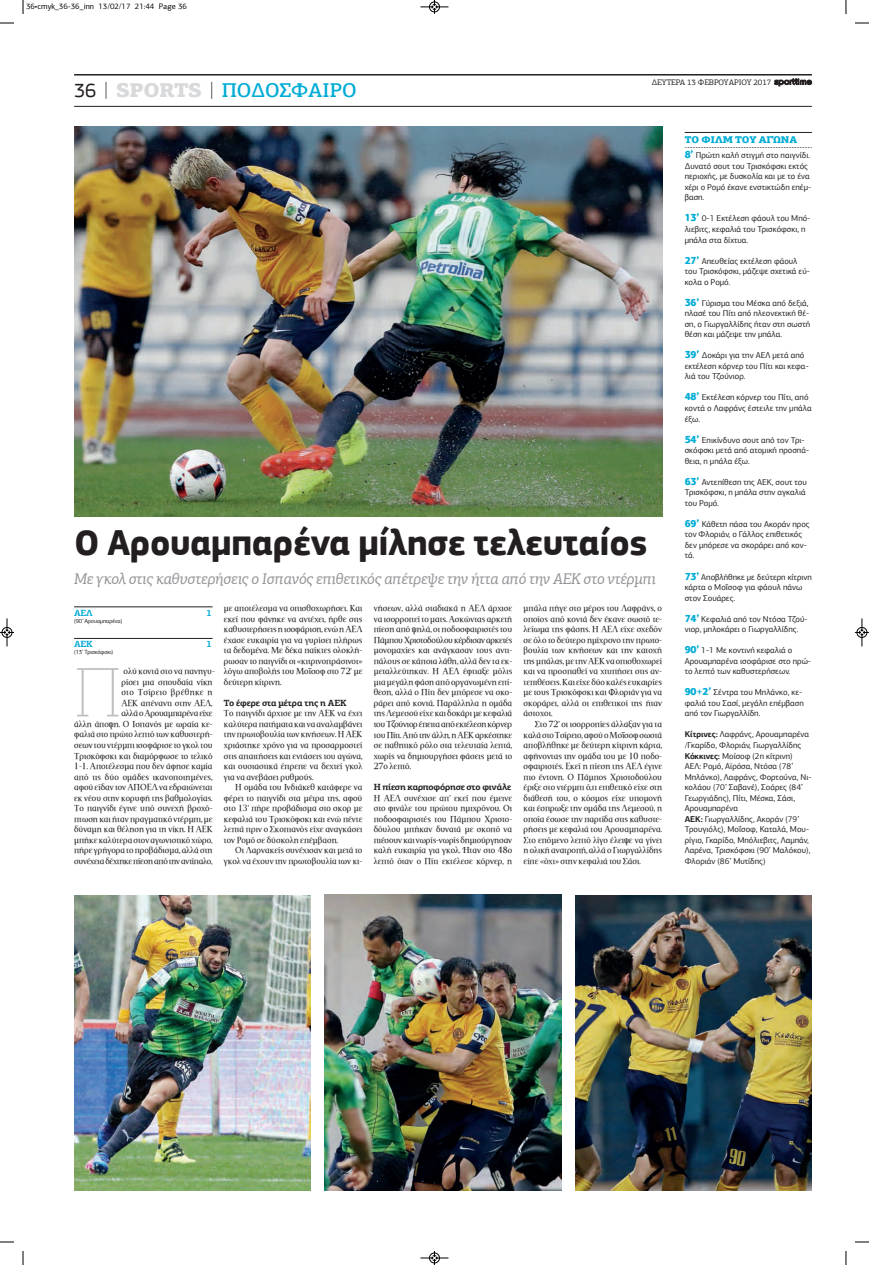
<style>
.page{position:relative;width:869px;height:1265px;background:#fff}
.page>*{position:absolute;margin:0;border:0;box-sizing:border-box;transform-origin:0 0}
.t1{font:100 70.7px "PF Agora Slab Pro";color:#bcbdc0;scale:1.05 1}
.t2{font:700 37px "PF Square Sans Pro";letter-spacing:-.01em;color:#231f20}
.t3{font:500 20px "PF Agora Slab Pro";letter-spacing:-.01em;color:#00acd5}
.t4{font:italic 15.5px "PF Agora Slab Pro";letter-spacing:-.015em;color:#939598}
.t5{font:900 9.8px "PF Agora Slab Pro";letter-spacing:-.01em;color:#00acd5}
.t6{font:700 9px "PF Agora Slab Pro";letter-spacing:-.02em;color:#231f20}
.t7{font:700 9px "PF Agora Slab Pro";letter-spacing:-.02em;color:#00acd5}
.t8{font:8.8px/10.5px "PF Document";color:#231f20;text-align:justify;scale:1.05 1}
.t9{font:8.5px/10.5px "PF Agora Sans Pro";color:#231f20}
.t10{font:8px "PF Agora Sans Pro";color:#000}
.t11{font:8px "PF Agora Slab Pro";letter-spacing:-.01em;color:#231f20}
.t12{font:6px "PF Agora Sans Pro";letter-spacing:-.02em;color:#231f20}
.s1{font-family:"PF Square Sans Pro";font-weight:400;color:#231f20}
.s2{font-weight:100;color:#231f20}
.s3{font-weight:900;color:#d8d9db}
.s4{font-family:"Kp Uranus";font-size:9px}
.s5{font-weight:900;font-size:10.5px;color:#00acd5}
.s6{font-weight:700}
</style>
<div class="page">
<hr style="left:74px;top:106px;width:737px;height:1px;background:#231f20">
<hr style="left:74px;top:74px;width:737px;height:2px;background:#231f20">
<hr style="left:74px;top:607px;width:138px;height:1px;background:#231f20">
<hr style="left:74px;top:638px;width:138px;height:1px;background:#231f20">
<hr style="left:684px;top:132px;width:127px;height:1px;background:#231f20">
<svg style="left:684px;top:147px;width:127px;height:1px"></svg>
<img style="left:74px;top:127px;width:587px;height:389px">
<img style="left:74px;top:895px;width:236px;height:296px">
<img style="left:324px;top:894px;width:237px;height:297px">
<img style="left:575px;top:895px;width:236px;height:296px">
<svg style="left:23px;top:0;width:1px;height:14px"></svg>
<svg style="left:0;top:23px;width:14px;height:1px"></svg>
<svg style="left:845px;top:0;width:1px;height:14px"></svg>
<svg style="left:855px;top:23px;width:13px;height:1px"></svg>
<svg style="left:23px;top:1251px;width:1px;height:14px"></svg>
<svg style="left:0;top:1242px;width:14px;height:1px"></svg>
<svg style="left:845px;top:1251px;width:1px;height:14px"></svg>
<svg style="left:855px;top:1242px;width:13px;height:1px"></svg>
<svg style="left:420px;top:0;width:28px;height:14px"></svg>
<svg style="left:420px;top:1251px;width:28px;height:14px"></svg>
<svg style="left:0;top:618px;width:14px;height:28px"></svg>
<svg style="left:854px;top:618px;width:14px;height:28px"></svg>
<p class="t10" style="left:26px;top:3px;width:162px">36•cmyk_36-36_inn 13/02/17 21:44 Page 36</p>
<h3 class="t3" style="left:74px;top:82px;width:284px"><span class="s1">36</span> <span class="s2">|</span> <span class="s3">SPORTS</span> <span class="s2">|</span> ΠΟΔΟΣΦΑΙΡΟ</h3>
<p class="t11" style="left:651px;top:79px;width:161px">ΔΕΥΤΕΡΑ 13 ΦΕΒPΟΥΑΡΙΟΥ 2017 <span class="s4">sporttime</span></p>
<h2 class="t2" style="left:74px;top:527px;width:574px">Ο Αρουαμπαρένα μίλησε τελευταίος</h2>
<h3 class="t4" style="left:74px;top:572px;width:583px">Με γκολ στις καθυστερήσεις ο Ισπανός επιθετικός απέτρεψε την ήττα από την ΑΕΚ στο ντέρμπι</h3>
<p class="t7" style="left:74px;top:609px;width:20px">ΑΕΛ</p>
<p class="t7" style="left:206px;top:609px;width:7px">1</p>
<p class="t12" style="left:74px;top:618px;width:50px">(90’ Αρουαμπαρένα)</p>
<p class="t7" style="left:74px;top:640px;width:20px">ΑΕΚ</p>
<p class="t7" style="left:206px;top:640px;width:7px">1</p>
<p class="t12" style="left:74px;top:650px;width:41px">(13’ Τρισκόφσκι)</p>
<h1 class="t1" style="left:74px;top:663px;width:47px">Π</h1>
<p class="t8" style="left:74px;top:667px;width:135px;text-align:right">ολύ κοντά στο να πανηγυ-<br>ρίσει μια σπουδαία νίκη<br>στο Τσίρειο βρέθηκε η<br>ΑΕΚ απέναντι στην ΑΕΛ,<br>αλλά ο Αρουαμπαρένα είχε<br>άλλη άποψη. Ο Ισπανός με ωραία κε&shy;φαλιά στο πρώτο λεπτό των καθυστερή&shy;σεων του ντέρμπι ισοφάρισε το γκολ του<br>Τρισκόφσκι και διαμόρφωσε το τελικό<br>1-1. Αποτέλεσμα που δεν άφησε καμία από τις δύο ομάδες ικανοποιημένες, αφού είδαν τον ΑΠΟΕΛ να εδραιώνεται εκ νέου στην κορυφή της βαθμολογίας.<br>Το παιγνίδι έγινε υπό συνεχή βροχό&shy;πτωση και ήταν πραγματικό ντέρμπι, με δύναμη και θέληση για τη νίκη. Η ΑΕΚ μπήκε καλύτερα στον αγωνιστικό χώρο, πήρε γρήγορα το προβάδισμα, αλλά στη συνέχεια δέχτηκε πίεση από την αντίπαλο,</p>
<p class="t8" style="left:224px;top:604px;width:133px">με αποτέλεσμα να οπισθοχωρήσει. Και εκεί που φάνηκε να αντέχει, ήρθε στις καθυστερήσεις η ισοφάριση, ενώ η ΑΕΛ έχασε ευκαιρία για να γυρίσει πλήρως τα δεδομένα. Με δέκα παίκτες ολοκλή&shy;ρωσαν το παιγνίδι οι «κιτρινοπράσινοι» λόγω αποβολής του Μοΐσοφ στο 72’ με δεύτερη κίτρινη.</p>
<p class="t6" style="left:224px;top:699px;width:124px">Το έφερε στα μέτρα της η ΑΕΚ</p>
<p class="t8" style="left:224px;top:709px;width:133px">Το παιγνίδι άρχισε με την ΑΕΚ να έχει καλύτερα πατήματα και να αναλαμβάνει την πρωτοβουλία των κινήσεων. Η ΑΕΚ χριάστηκε χρόνο για να προσαρμοστεί στις απαιτήσεις και εντάσεις του αγώνα, και ουσιαστικά έπρεπε να δεχτεί γκολ για να ανεβάσει ρυθμούς.</p>
<p class="t8" style="left:224px;top:782px;width:133px;text-indent:11px">Η ομάδα του Ινδιάκεθ κατάφερε να φέρει το παιγνίδι στα μέτρα της, αφού στο 13’ πήρε προβάδισμα στο σκορ με κεφαλιά του Τρισκόφσκι και ενώ πέντε λεπτά πριν ο Σκοπιανός είχε αναγκάσει τον Ρομό σε δύσκολη επέμβαση.</p>
<p class="t8" style="left:224px;top:846px;width:133px;text-align:right">Οι Λαρνακείς συνέχισαν και μετά το γκολ να έχουν την πρωτοβουλία των κι-</p>
<p class="t8" style="left:373px;top:604px;width:133px">νήσεων, αλλά σταδιακά η ΑΕΛ άρχισε να ισορροπεί το ματς. Ασκώντας αρκετή πίεση από ψηλά, οι ποδοσφαιριστές του Πάμπου Χριστοδούλου κέρδισαν αρκετές μονομαχίες και ανάγκασαν τους αντι&shy;πάλους σε κάποια λάθη, αλλά δεν τα εκ&shy;μεταλλεύτηκαν. Η ΑΕΛ έφτιαξε μόλις μια μεγάλη φάση από οργανωμένη επί&shy;θεση, αλλά ο Πίτι δεν μπόρεσε να σκο&shy;ράρει από κοντά. Παράλληλα η ομάδα της Λεμεσού είχε και δοκάρι με κεφαλιά του Τζούνιορ έπειτα από εκτέλεση κόρνερ του Πίτι. Από την άλλη, η ΑΕΚ αρκέστηκε σε παθητικό ρόλο στα τελευταία λεπτά, χωρίς να δημιουργήσει φάσεις μετά το 27ο λεπτό.</p>
<p class="t6" style="left:373px;top:783px;width:139px">Η πίεση καρποφόρησε στο φινάλε</p>
<p class="t8" style="left:373px;top:793px;width:133px">Η ΑΕΛ συνέχισε απ’ εκεί που έμεινε στο φινάλε του πρώτου ημιχρόνου. Οι ποδοσφαιριστές του Πάμπου Χριστο&shy;δόυλου μπήκαν δυνατά με σκοπό να πιέσουν και νωρίς-νωρίς δημιούργησαν καλή ευκαιρία για γκολ. Ήταν στο 48ο λεπτό όταν ο Πίτι εκτέλεσε κόρνερ, η</p>
<p class="t8" style="left:523px;top:603px;width:133px">μπάλα πήγε στο μέρος του Λαφράνς, ο οποίος από κοντά δεν έκανε σωστό τε&shy;λείωμα της φάσης. Η ΑΕΛ είχε σχεδόν σε όλο το δεύτερο ημίχρονο την πρωτο&shy;βουλία των κινήσεων και την κατοχή της μπάλας, με την ΑΕΚ να οπισθοχωρεί και να προσπαθεί να χτυπήσει στις αν&shy;τεπιθέσεις. Και είχε δύο καλές ευκαιρίες με τους Τρισκόφσκι και Φλοριάν για να σκοράρει, αλλά οι επιθετικοί της ήταν άστοχοι.</p>
<p class="t8" style="left:523px;top:719px;width:133px;text-indent:11px">Στο 72’ οι ισορροπίες άλλαξαν για τα καλά στο Τσίρειο, αφού ο Μοΐσοφ σωστά αποβλήθηκε με δεύτερη κίτρινη κάρτα, αφήνοντας την ομάδα του με 10 ποδο&shy;σφαιριστές. Εκεί η πίεση της ΑΕΛ έγινε πιο έντονη. Ο Πάμπος Χριστοδούλου έριξε στο ντέρμπι ό,τι επιθετικό είχε στη διάθεσή του, ο κόσμος είχε υπομονή και έσπρωξε την ομάδα της Λεμεσού, η οποία έσωσε την παρτίδα στις καθυστε&shy;ρήσεις με κεφαλιά του Αρουαμπαρένα.<br>Στο επόμενο λεπτό λίγο έλειψε να γίνει η ολική ανατροπή, αλλά ο Γιωργαλλίδης είπε «όχι» στην κεφαλιά του Σάσι.</p>
<p class="t5" style="left:684px;top:136px;width:114px">Το φιλμ Του αγώνα</p>
<p class="t9" style="left:684px;top:151px;width:128px"><span class="s5">8’</span> Πρώτη καλή στιγμή στο παιγνίδι.<br>Δυνατό σουτ του Τρισκόφσκι εκτός περιοχής, με δυσκολία και με το ένα χέρι ο Ρομό έκανε ενστικτώδη επέμ&shy;βαση.</p>
<p class="t9" style="left:684px;top:214px;width:127px"><span class="s5">13’</span> 0-1 Εκτέλεση φάουλ του Μπό&shy;λιεβιτς, κεφαλιά του Τρισκόφσκι, η μπάλα στα δίχτυα.</p>
<p class="t9" style="left:684px;top:256px;width:127px"><span class="s5">27’</span> Απευθείας εκτέλεση φάουλ του Τρισκόφσκι, μάζεψε σχετικά εύ&shy;κολα ο Ρομό.</p>
<p class="t9" style="left:684px;top:298px;width:127px"><span class="s5">36’</span> Γύρισμα του Μέσκα από δεξιά, πλασέ του Πίτι από πλεονεκτική θέ&shy;ση, ο Γιωργαλλίδης ήταν στη σωστή θέση και μάζεψε την μπάλα.</p>
<p class="t9" style="left:684px;top:351px;width:125px"><span class="s5">39’</span> Δοκάρι για την ΑΕΛ μετά από εκτέλεση κόρνερ του Πίτι και κεφα&shy;λιά του Τζούνιορ.</p>
<p class="t9" style="left:684px;top:393px;width:128px"><span class="s5">48’</span> Εκτέλεση κόρνερ του Πίτι, από κοντά ο Λαφράνς έστειλε την μπάλα έξω.</p>
<p class="t9" style="left:684px;top:435px;width:126px"><span class="s5">54’</span> Επικίνδυνο σουτ από τον Τρι&shy;σκόφσκι μετά από ατομική προσπά&shy;θεια, η μπάλα έξω.</p>
<p class="t9" style="left:684px;top:477px;width:124px"><span class="s5">63’</span> Αντεπίθεση της ΑΕΚ, σουτ του<br>Τρισκόφσκι, η μπάλα στην αγκαλιά του Ρομό.</p>
<p class="t9" style="left:684px;top:519px;width:126px"><span class="s5">69’</span> Κάθετη πάσα του Ακοράν προς τον Φλοριάν, ο Γάλλος επιθετικός δεν μπόρεσε να σκοράρει από κον&shy;τά.</p>
<p class="t9" style="left:684px;top:572px;width:128px"><span class="s5">73’</span> Αποβλήθηκε με δεύτερη κίτρινη κάρτα ο Μοΐσοφ για φάουλ πάνω στον Σουάρες.</p>
<p class="t9" style="left:684px;top:614px;width:124px"><span class="s5">74’</span> Κεφαλιά από τον Ντόσα Τζού&shy;νιορ, μπλοκάρει ο Γιωργαλλίδης.</p>
<p class="t9" style="left:684px;top:646px;width:128px"><span class="s5">90’</span> 1-1 Με κοντινή κεφαλιά ο<br>Αρουαμπαρένα ισοφάρισε στο πρώ&shy;το λεπτό των καθυστερήσεων.</p>
<p class="t9" style="left:684px;top:688px;width:121px"><span class="s5">90+2’</span> Σέντρα του Μπλάνκο, κε&shy;φαλιά του Σασί, μεγάλη επέμβαση από τον Γιωργαλλίδη.</p>
<p class="t9" style="left:684px;top:730px;width:128px"><span class="s6">Κίτρινες:</span> Λαφράνς, Αρουαμπαρένα /Γκαρίδο, Φλοριάν, Γιωργαλλίδης<br><span class="s6">Κόκκινες:</span> Μοίσοφ (2η κίτρινη)<br>ΑΕΛ: Ρομό, Αϊρόσα, Ντόσα (78’<br>Μπλάνκο), Λαφράνς, Φορτούνα, Νι&shy;κολάου (70’ Σαβανέ), Σοάρες (84’<br>Γεωργιάδης), Πίτι, Μέσκα, Σάσι,<br>Αρουαμπαρένα<br><span class="s6">ΑΕΚ:</span> Γιωργαλλίδης, Ακοράν (79’<br>Τρουγιόλς), Μοΐσοφ, Καταλά, Μου&shy;ρίγιο, Γκαρίδο, Μπόλιεβιτς, Λαμπάν,<br>Λαρένα, Τρισκόφσκι (90’ Μαλόκου),<br>Φλοριάν (86’ Μυτίδης)</p>
</div>
